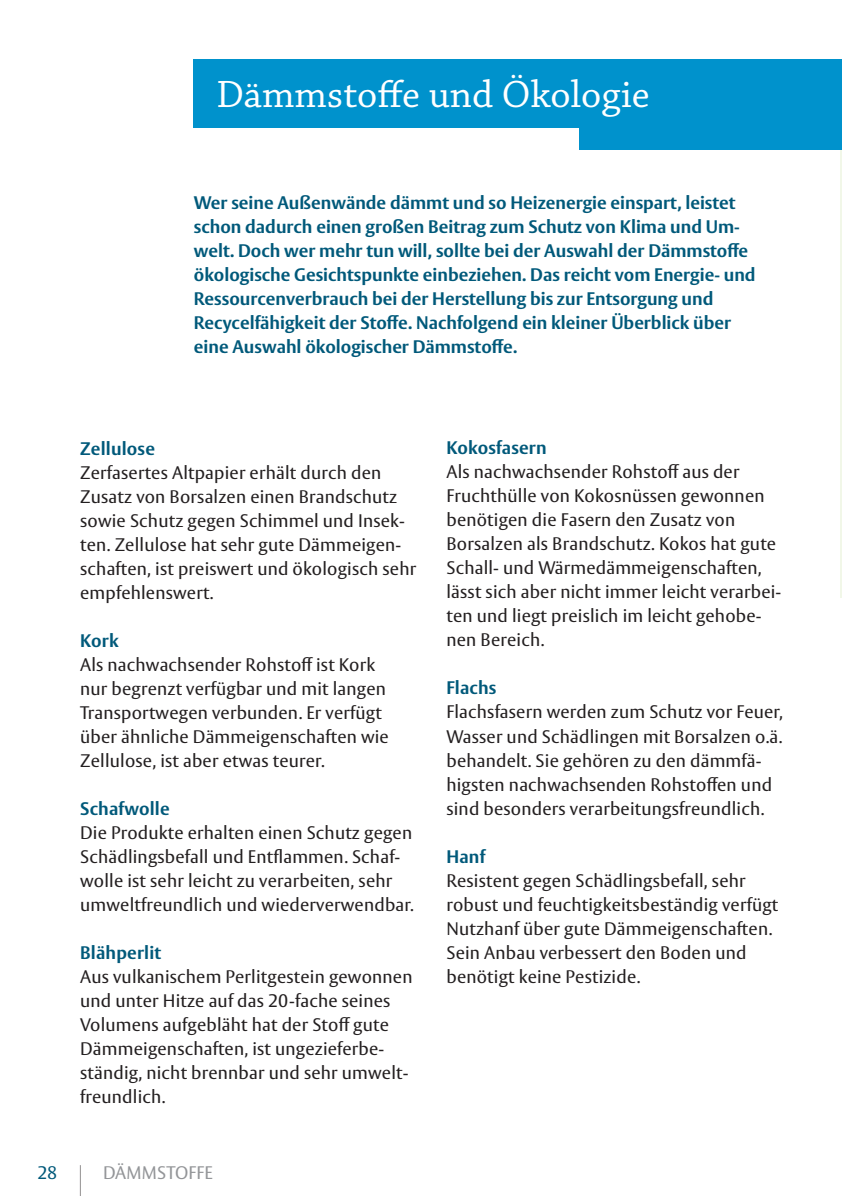
<style>
.page{position:relative;width:842px;height:1196px;background:#fff}
.page>*{position:absolute;margin:0;border:0;box-sizing:border-box;transform-origin:0 0}
.t1{font:40px "Chaparral Pro";color:#fff}
.t2{font:18px/24px "Vesta Pro";letter-spacing:.01em;color:#231f20}
.t3{font:700 18px/24px "Vesta Pro";color:#00597a}
.t4{font:18px "Vesta Pro";letter-spacing:.01em;color:#939598}
.t5{font:18px "Vesta Pro";color:#00597a}
</style>
<div class="page">
<hr style="left:840px;top:59px;width:1px;height:539px;background:#f1f7e8">
<div style="left:194px;top:59px;width:646px;height:68px;background:#0092cc"></div>
<hr style="left:840px;top:59px;width:1px;height:91px;background:#0092cc">
<div style="left:579px;top:122px;width:261px;height:28px;background:#0092cc"></div>
<hr style="left:80px;top:1165px;width:1px;height:31px;background:#231f20">
<h1 class="t1" style="left:216px;top:72px;width:434px">Dämmstoffe und Ökologie</h1>
<p class="t3" style="left:194px;top:191px;width:563px">Wer seine Außenwände dämmt und so Heizenergie einspart, leistet schon dadurch einen großen Beitrag zum Schutz von Klima und Um&shy;welt. Doch wer mehr tun will, sollte bei der Auswahl der Dämmstoffe ökologische Gesichtspunkte einbeziehen. Das reicht vom Energie- und Ressourcenverbrauch bei der Herstellung bis zur Entsorgung und Recycelfähigkeit der Stoffe. Nachfolgend ein kleiner Überblick über eine Auswahl ökologischer Dämmstoffe.</p>
<p class="t3" style="left:80px;top:436px;width:76px">Zellulose</p>
<p class="t2" style="left:80px;top:460px;width:337px">Zerfasertes Altpapier erhält durch den Zusatz von Borsalzen einen Brandschutz sowie Schutz gegen Schimmel und Insek&shy;ten. Zellulose hat sehr gute Dämmeigen&shy;schaften, ist preiswert und ökologisch sehr empfehlenswert.</p>
<p class="t3" style="left:80px;top:628px;width:40px">Kork</p>
<p class="t2" style="left:80px;top:652px;width:310px">Als nachwachsender Rohstoff ist Kork nur begrenzt verfügbar und mit langen Transportwegen verbunden. Er verfügt über ähnliche Dämmeigenschaften wie Zellulose, ist aber etwas teurer.</p>
<p class="t3" style="left:80px;top:796px;width:91px">Schafwolle</p>
<p class="t2" style="left:80px;top:820px;width:333px">Die Produkte erhalten einen Schutz gegen Schädlingsbefall und Entflammen. Schaf&shy;wolle ist sehr leicht zu verarbeiten, sehr umweltfreundlich und wiederverwendbar.</p>
<p class="t3" style="left:80px;top:940px;width:82px">Blähperlit</p>
<p class="t2" style="left:80px;top:964px;width:333px">Aus vulkanischem Perlitgestein gewonnen und unter Hitze auf das 20-fache seines Volumens aufgebläht hat der Stoff gute Dämmeigenschaften, ist ungezieferbe&shy;ständig, nicht brennbar und sehr umwelt&shy;freundlich.</p>
<p class="t5" style="left:37px;top:1161px;width:21px">28</p>
<p class="t4" style="left:103px;top:1161px;width:111px">DÄMMSTOFFE</p>
<p class="t3" style="left:446px;top:436px;width:102px">Kokosfasern</p>
<p class="t2" style="left:446px;top:460px;width:336px">Als nachwachsender Rohstoff aus der Fruchthülle von Kokosnüssen gewonnen benötigen die Fasern den Zusatz von Borsalzen als Brandschutz. Kokos hat gute Schall- und Wärmedämmeigenschaften, lässt sich aber nicht immer leicht verarbei&shy;ten und liegt preislich im leicht gehobe&shy;nen Bereich.</p>
<p class="t3" style="left:446px;top:676px;width:51px">Flachs</p>
<p class="t2" style="left:446px;top:700px;width:338px">Flachsfasern werden zum Schutz vor Feuer, Wasser und Schädlingen mit Borsalzen o.ä. behandelt. Sie gehören zu den dämmfä&shy;higsten nachwachsenden Rohstoffen und sind besonders verarbeitungsfreundlich.</p>
<p class="t3" style="left:446px;top:844px;width:40px">Hanf</p>
<p class="t2" style="left:446px;top:868px;width:333px">Resistent gegen Schädlingsbefall, sehr robust und feuchtigkeitsbeständig verfügt Nutzhanf über gute Dämmeigenschaften.<br>Sein Anbau verbessert den Boden und benötigt keine Pestizide.</p>
</div>
